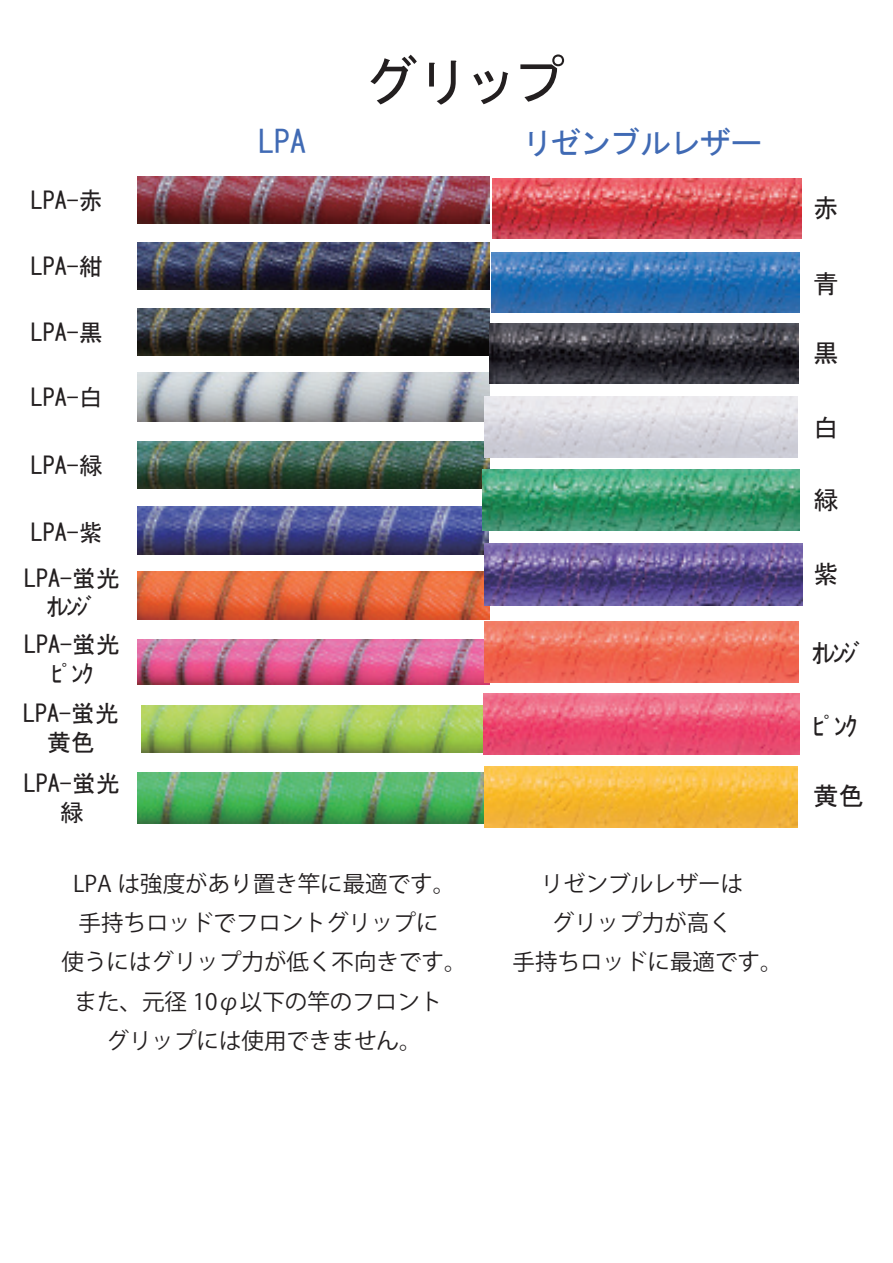
<style>
.page{position:relative;width:893px;height:1263px;background:#fff}
.page>*{position:absolute;margin:0;border:0;box-sizing:border-box;transform-origin:0 0}
.t1{font:500 54px "Shin Go Pro";color:#231f20}
.t2{font:31.5px "Shin Go Pro Regular 90 ms RKSJ H";letter-spacing:-.06em;color:#406ab4}
.t3{font:31.5px "Shin Go Pro Regular 90 ms RKSJ H";letter-spacing:-.03em;color:#406ab4}
.t4{font:25.5px "Shin Go Pro Regular 90 ms RKSJ H";letter-spacing:-.085em;color:#231f20}
.t5{font:24px/45.6px "Shin Go Pro Regular 90 ms RKSJ H";color:#231f20}
.t6{font:24px/37.8px "Shin Go Pro Regular 90 ms RKSJ H";letter-spacing:-.1em;color:#231f20;text-align:center}
.t7{font:24px/40.2px "Shin Go Pro Regular 90 ms RKSJ H";letter-spacing:-.035em;color:#231f20;text-align:center}
.t8{font:22.5px/39.3px "Koz Go Pro";color:#231f20;text-align:center}
</style>
<div class="page">
<img style="left:138px;top:177px;width:351px;height:47px">
<img style="left:137px;top:243px;width:353px;height:47px">
<img style="left:138px;top:309px;width:351px;height:47px">
<img style="left:138px;top:372px;width:351px;height:49px">
<img style="left:137px;top:441px;width:352px;height:47px">
<img style="left:137px;top:507px;width:352px;height:47px">
<img style="left:138px;top:572px;width:352px;height:47px">
<img style="left:138px;top:639px;width:351px;height:46px">
<img style="left:142px;top:705px;width:342px;height:47px">
<img style="left:137px;top:773px;width:348px;height:50px">
<img style="left:493px;top:178px;width:308px;height:60px">
<img style="left:491px;top:252px;width:309px;height:60px">
<img style="left:489px;top:324px;width:309px;height:60px">
<img style="left:485px;top:397px;width:313px;height:60px">
<img style="left:483px;top:469px;width:316px;height:61px">
<img style="left:485px;top:543px;width:317px;height:62px">
<img style="left:485px;top:622px;width:314px;height:60px">
<img style="left:484px;top:694px;width:316px;height:61px">
<img style="left:485px;top:767px;width:313px;height:60px">
<p class="t5" style="left:31px;top:178px;width:74px">LPA-赤</p>
<p class="t5" style="left:31px;top:243px;width:74px">LPA-紺</p>
<p class="t5" style="left:31px;top:309px;width:74px">LPA-黒</p>
<p class="t5" style="left:31px;top:374px;width:74px">LPA-白</p>
<p class="t5" style="left:31px;top:443px;width:74px">LPA-緑</p>
<p class="t5" style="left:24px;top:510px;width:97px">LPA-紫<br>LPA-蛍光</p>
<p class="t6" style="left:24px;top:588px;width:97px">ｵﾚﾝｼﾞ<br>LPA-蛍光</p>
<p class="t7" style="left:23px;top:653px;width:98px">ﾋﾟﾝｸ<br>LPA-蛍光</p>
<p class="t5" style="left:24px;top:722px;width:98px;line-height:40.8px;text-align:center">黄色<br>LPA-蛍光</p>
<p class="t5" style="left:60px;top:789px;width:25px">緑</p>
<h2 class="t3" style="left:258px;top:126px;width:49px">LPA</h2>
<h1 class="t1" style="left:364px;top:54px;width:202px">グリップ</h1>
<h2 class="t2" style="left:522px;top:127px;width:242px">リゼンブルレザー</h2>
<p class="t8" style="left:62px;top:864px;width:406px">LPA は強度があり置き竿に最適です。手持ちロッドでフロントグリップに<br>使うにはグリップ力が低く不向きです。また、元径 10φ以下の竿のフロント<br>グリップには使用できません。</p>
<p class="t8" style="left:513px;top:864px;width:271px">リゼンブルレザーは<br>グリップ力が高く<br>手持ちロッドに最適です。</p>
<p class="t4" style="left:813px;top:195px;width:27px">赤</p>
<p class="t4" style="left:813px;top:271px;width:27px">青</p>
<p class="t4" style="left:813px;top:340px;width:27px">黒</p>
<p class="t4" style="left:813px;top:415px;width:27px">白</p>
<p class="t4" style="left:813px;top:487px;width:27px">緑</p>
<p class="t4" style="left:813px;top:561px;width:27px">紫</p>
<p class="t4" style="left:812px;top:640px;width:55px">ｵﾚﾝｼﾞ</p>
<p class="t4" style="left:812px;top:713px;width:47px">ﾋﾟﾝｸ</p>
<p class="t4" style="left:813px;top:783px;width:52px">黄色</p>
</div>
